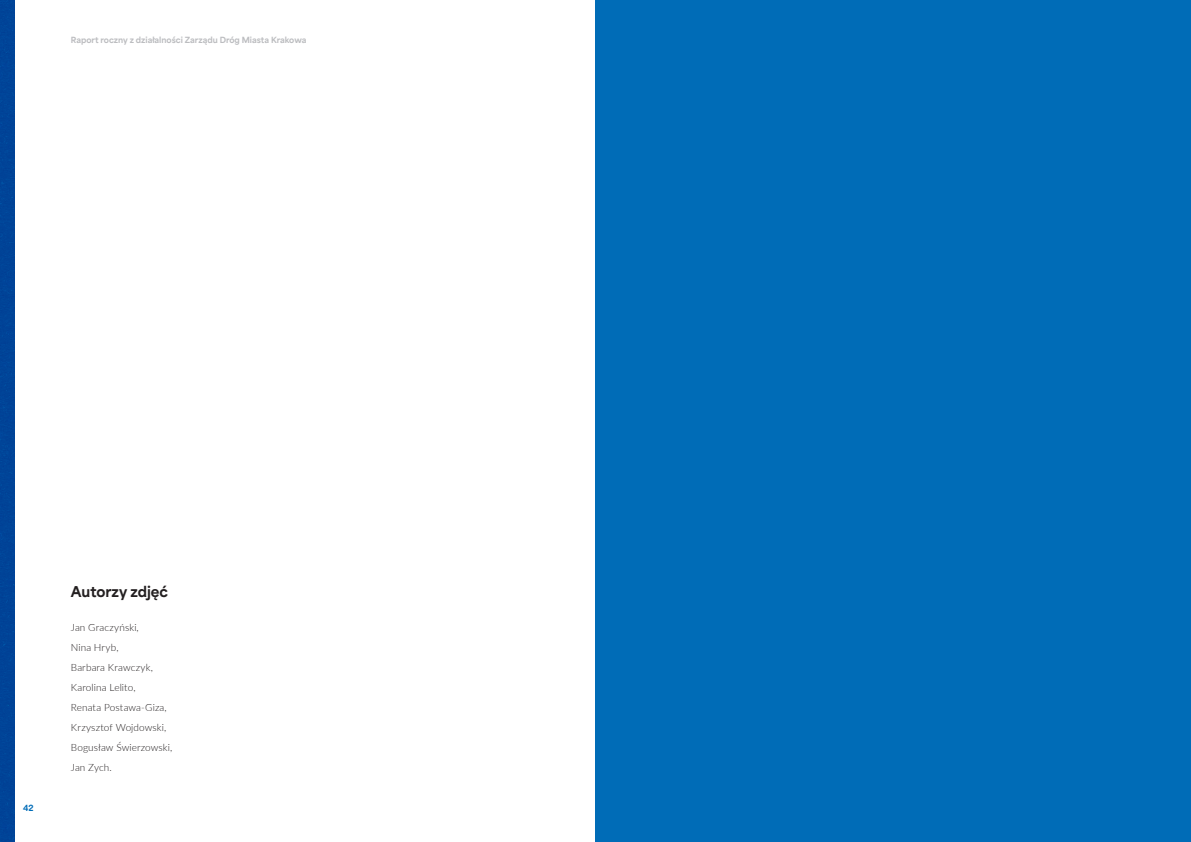
<style>
.page{position:relative;width:1191px;height:842px;background:#fff}
.page>*{position:absolute;margin:0;border:0;box-sizing:border-box;transform-origin:0 0}
.t1{font:800 14px "Area Normal";color:#231f20}
.t2{font:300 10px "Lato";letter-spacing:.01em;color:#231f20}
.t3{font:800 8px "Area Normal";color:#bcbdc0}
.t4{font:800 8px "Area Normal";color:#006cb7}
</style>
<div class="page">
<div style="left:595px;top:0;width:596px;height:842px;background:#006cb7"></div>
<div style="left:0;top:0;width:14px;height:842px;background:#004398"></div>
<p class="t3" style="left:71px;top:33px;width:237px">Raport roczny z działalności Zarządu Dróg Miasta Krakowa</p>
<p class="t4" style="left:23px;top:801px;width:12px">42</p>
<p class="t1" style="left:71px;top:579px;width:99px">Autorzy zdjęć</p>
<p class="t2" style="left:71px;top:620px;width:69px">Jan Graczyński,</p>
<p class="t2" style="left:71px;top:640px;width:49px">Nina Hryb,</p>
<p class="t2" style="left:71px;top:660px;width:84px">Barbara Krawczyk,</p>
<p class="t2" style="left:71px;top:680px;width:66px">Karolina Lelito,</p>
<p class="t2" style="left:71px;top:700px;width:97px">Renata Postawa-Giza,</p>
<p class="t2" style="left:71px;top:720px;width:97px">Krzysztof Wojdowski,</p>
<p class="t2" style="left:71px;top:740px;width:103px">Bogusław Świerzowski,</p>
<p class="t2" style="left:71px;top:760px;width:42px">Jan Zych.</p>
</div>
